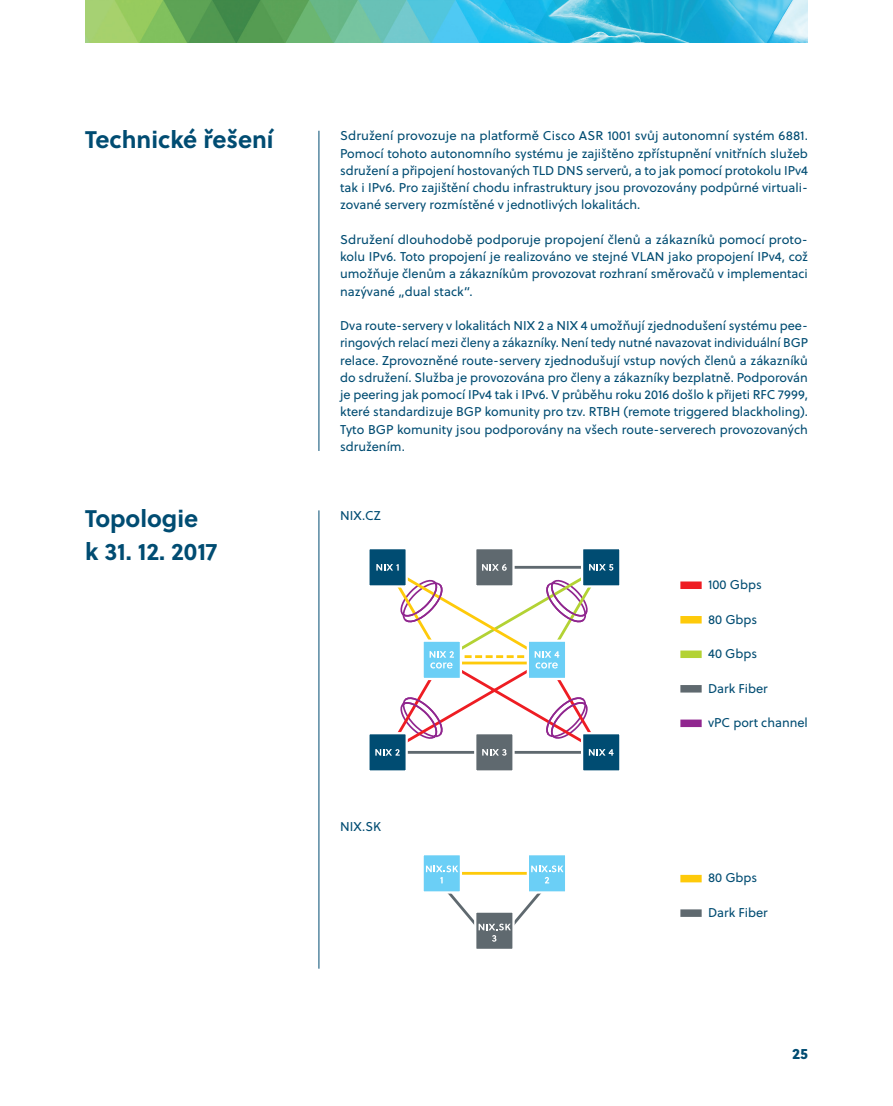
<style>
.page{position:relative;width:893px;height:1106px;background:#fff}
.page>*{position:absolute;margin:0;border:0;box-sizing:border-box;transform-origin:0 0}
.Subheadline{font:700 24px/33px "Soleil";color:#004c72}
.t1{font:15px "Soleil Xb";color:#004c72}
.Body_text_CZ{font:12.75px/17.2px "Soleil";color:#004c72;text-align:justify}
</style>
<div class="page">
<hr style="left:319px;top:510px;width:1px;height:458px;background:#004c72">
<div style="left:474px;top:732px;width:41px;height:40px;background:#5f696f;border:2px solid #fff"></div>
<div style="left:367px;top:732px;width:41px;height:40px;background:#004c72;border:2px solid #fff"></div>
<div style="left:581px;top:732px;width:40px;height:40px;background:#004c72;border:2px solid #fff"></div>
<div style="left:367px;top:547px;width:41px;height:40px;background:#004c72;border:2px solid #fff"></div>
<div style="left:581px;top:547px;width:40px;height:40px;background:#004c72;border:2px solid #fff"></div>
<div style="left:474px;top:547px;width:41px;height:40px;background:#5f696f;border:2px solid #fff"></div>
<svg style="left:375px;top:559px;width:239px;height:201px"></svg>
<div style="left:423px;top:854px;width:38px;height:38px;background:#6bcff6"></div>
<div style="left:421px;top:853px;width:41px;height:40px;border:2px solid #fff"></div>
<div style="left:528px;top:854px;width:38px;height:38px;background:#6bcff6"></div>
<div style="left:527px;top:853px;width:40px;height:40px;border:2px solid #fff"></div>
<svg style="left:426px;top:865px;width:137px;height:84px"></svg>
<hr style="left:319px;top:131px;width:1px;height:320px;background:#004c72">
<div style="left:680px;top:581px;width:22px;height:8px;background:#ee1d23"></div>
<div style="left:680px;top:616px;width:22px;height:7px;background:#feca0a"></div>
<div style="left:680px;top:650px;width:22px;height:8px;background:#b3d234"></div>
<div style="left:680px;top:685px;width:22px;height:7px;background:#5f696f"></div>
<div style="left:680px;top:719px;width:22px;height:8px;background:#90268f"></div>
<div style="left:680px;top:875px;width:22px;height:7px;background:#feca0a"></div>
<div style="left:680px;top:909px;width:22px;height:8px;background:#5f696f"></div>
<img style="left:85px;top:0;width:723px;height:43px">
<p class="Subheadline" style="left:85px;top:121px;width:190px">Technické řešení</p>
<p class="Subheadline" style="left:85px;top:501px;width:134px">Topologie k 31. 12. 2017</p>
<p class="Body_text_CZ" style="left:340px;top:127px;width:469px">Sdružení provozuje na platformě Cisco ASR 1001 svůj autonomní systém 6881.<br>Pomocí tohoto autonomního systému je zajištěno zpřístupnění vnitřních služeb sdružení a připojení hostovaných TLD DNS serverů, a to jak pomocí protokolu IPv4 tak i IPv6. Pro zajištění chodu infrastruktury jsou provozovány podpůrné virtuali&shy;zované servery rozmístěné v jednotlivých lokalitách.</p>
<p class="Body_text_CZ" style="left:340px;top:230px;width:469px">Sdružení dlouhodobě podporuje propojení členů a zákazníků pomocí proto&shy;kolu IPv6. Toto propojení je realizováno ve stejné VLAN jako propojení IPv4, což umožňuje členům a zákazníkům provozovat rozhraní směrovačů v implementaci nazývané „dual stack“.</p>
<p class="Body_text_CZ" style="left:340px;top:317px;width:469px">Dva route-servery v lokalitách NIX 2 a NIX 4 umožňují zjednodušení systému pee&shy;ringových relací mezi členy a zákazníky. Není tedy nutné navazovat individuální BGP relace. Zprovozněné route-servery zjednodušují vstup nových členů a zákazníků do sdružení. Služba je provozována pro členy a zákazníky bezplatně. Podporován je peering jak pomocí IPv4 tak i IPv6. V průběhu roku 2016 došlo k přijeti RFC 7999, které standardizuje BGP komunity pro tzv. RTBH (remote triggered blackholing).<br>Tyto BGP komunity jsou podporovány na všech route-serverech provozovaných sdružením.</p>
<p class="Body_text_CZ" style="left:340px;top:506px;width:42px">NIX.CZ</p>
<p class="Body_text_CZ" style="left:340px;top:817px;width:42px">NIX.SK</p>
<p class="Body_text_CZ" style="left:708px;top:575px;width:55px">100 Gbps</p>
<p class="Body_text_CZ" style="left:708px;top:610px;width:51px">80 Gbps</p>
<p class="Body_text_CZ" style="left:708px;top:644px;width:51px">40 Gbps</p>
<p class="Body_text_CZ" style="left:708px;top:679px;width:61px">Dark Fiber</p>
<p class="Body_text_CZ" style="left:708px;top:713px;width:101px">vPC port channel</p>
<p class="Body_text_CZ" style="left:708px;top:869px;width:51px">80 Gbps</p>
<p class="Body_text_CZ" style="left:708px;top:903px;width:61px">Dark Fiber</p>
<p class="t1" style="left:792px;top:1041px;width:17px">25</p>
</div>
